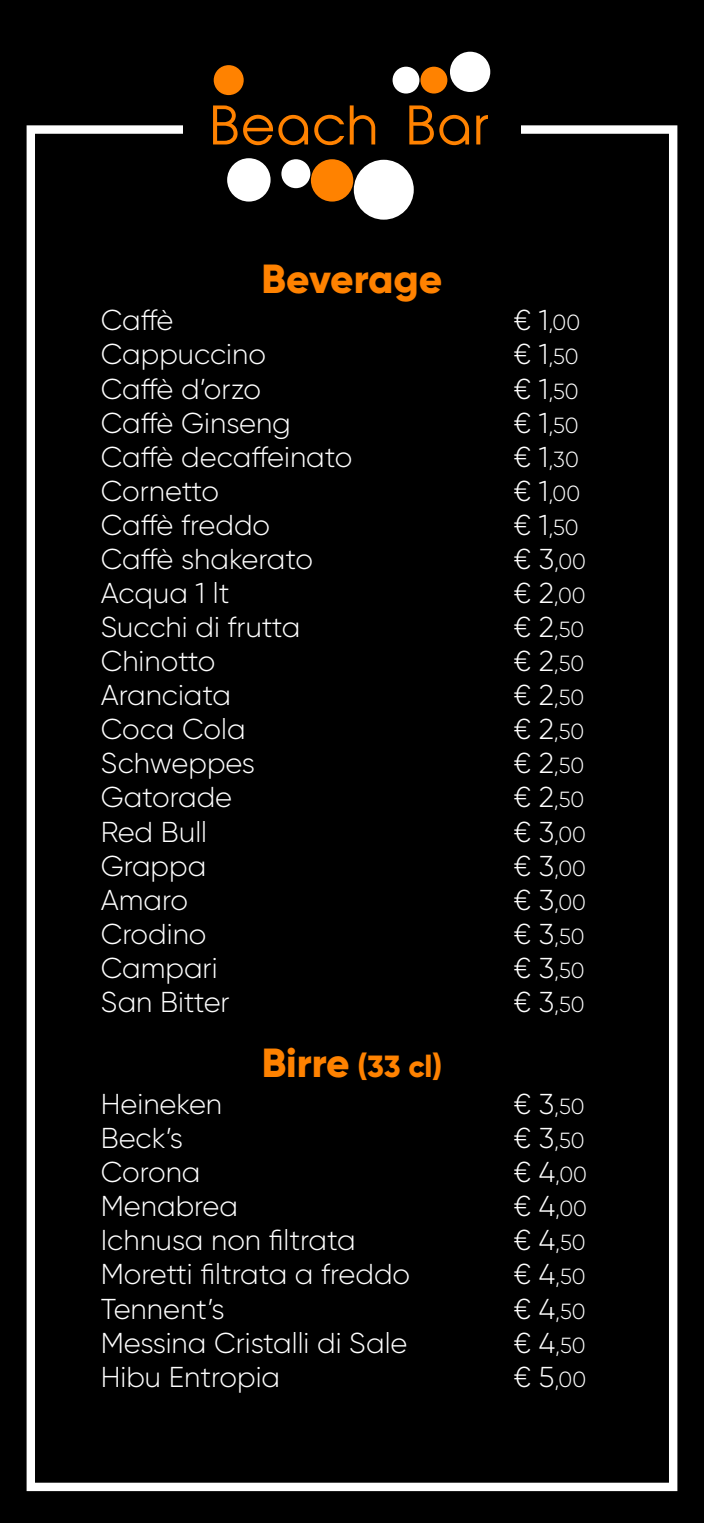
<style>
.page{position:relative;width:704px;height:1523px;background:#fff}
.page>*{position:absolute;margin:0;border:0;box-sizing:border-box;transform-origin:0 0}
.t1{font:50.62px "Abeatby Kai";letter-spacing:.04em;color:#ff8200}
.t2{font:800 40.62px "Gilroy";color:#ff8200}
.t3{font:800 30.62px "Gilroy";color:#ff8200}
.t4{font:300 28.75px "Gilroy";color:#fff}
.t5{font:300 21.88px "Gilroy";letter-spacing:-.01em;color:#fff}
.s1{font-size:28.75px}
.s2{font-size:40.62px}
</style>
<div class="page">
<div style="left:0;top:0;width:703px;height:1522px;background:#000"></div>
<div style="left:27px;top:125px;width:650px;height:1366px;border:8px solid #fff"></div>
<div style="left:213px;top:65px;width:30px;height:30px;background:#ff8200;border-radius:50%"></div>
<div style="left:227px;top:158px;width:43px;height:44px;background:#fff;border-radius:50%"></div>
<div style="left:281px;top:159px;width:29px;height:29px;background:#fff;border-radius:50%"></div>
<div style="left:311px;top:159px;width:42px;height:43px;background:#ff8200;border-radius:50%"></div>
<div style="left:353px;top:160px;width:60px;height:60px;background:#fff;border-radius:50%"></div>
<div style="left:392px;top:67px;width:27px;height:27px;background:#fff;border-radius:50%"></div>
<div style="left:420px;top:67px;width:27px;height:27px;background:#ff8200;border-radius:50%"></div>
<div style="left:449px;top:52px;width:41px;height:40px;background:#fff;border-radius:50%"></div>
<div style="left:183px;top:96px;width:337px;height:58px;background:#000"></div>
<h1 class="t1" style="left:213px;top:105px;width:279px">Beach Bar</h1>
<h2 class="t2" style="left:261px;top:253px;width:182px">Beverage</h2>
<p class="t4" style="left:101px;top:303px;width:74px">Caffè</p>
<p class="t5" style="left:513px;top:309px;width:68px"><span class="s1">€ 1</span>,00</p>
<p class="t4" style="left:101px;top:337px;width:167px">Cappuccino</p>
<p class="t5" style="left:513px;top:343px;width:66px"><span class="s1">€ 1</span>,50</p>
<p class="t4" style="left:101px;top:371px;width:162px">Caffè d’orzo</p>
<p class="t5" style="left:513px;top:377px;width:66px"><span class="s1">€ 1</span>,50</p>
<p class="t4" style="left:101px;top:405px;width:191px">Caffè Ginseng</p>
<p class="t5" style="left:513px;top:411px;width:66px"><span class="s1">€ 1</span>,50</p>
<p class="t4" style="left:101px;top:439px;width:253px">Caffè decaffeinato</p>
<p class="t5" style="left:513px;top:446px;width:66px"><span class="s1">€ 1</span>,30</p>
<p class="t4" style="left:101px;top:473px;width:120px">Cornetto</p>
<p class="t5" style="left:513px;top:480px;width:68px"><span class="s1">€ 1</span>,00</p>
<p class="t4" style="left:101px;top:507px;width:171px">Caffè freddo</p>
<p class="t5" style="left:513px;top:514px;width:66px"><span class="s1">€ 1</span>,50</p>
<p class="t4" style="left:101px;top:541px;width:213px">Caffè shakerato</p>
<p class="t5" style="left:513px;top:548px;width:74px"><span class="s1">€ 3</span>,00</p>
<p class="t4" style="left:101px;top:575px;width:130px">Acqua 1 lt</p>
<p class="t5" style="left:513px;top:582px;width:73px"><span class="s1">€ 2</span>,00</p>
<p class="t4" style="left:101px;top:609px;width:201px">Succhi di frutta</p>
<p class="t5" style="left:513px;top:616px;width:72px"><span class="s1">€ 2</span>,50</p>
<p class="t4" style="left:101px;top:643px;width:116px">Chinotto</p>
<p class="t5" style="left:513px;top:650px;width:72px"><span class="s1">€ 2</span>,50</p>
<p class="t4" style="left:101px;top:677px;width:132px">Aranciata</p>
<p class="t5" style="left:513px;top:684px;width:72px"><span class="s1">€ 2</span>,50</p>
<p class="t4" style="left:101px;top:711px;width:146px">Coca Cola</p>
<p class="t5" style="left:513px;top:718px;width:72px"><span class="s1">€ 2</span>,50</p>
<p class="t4" style="left:101px;top:746px;width:156px">Schweppes</p>
<p class="t5" style="left:513px;top:752px;width:72px"><span class="s1">€ 2</span>,50</p>
<p class="t4" style="left:101px;top:780px;width:133px">Gatorade</p>
<p class="t5" style="left:513px;top:786px;width:72px"><span class="s1">€ 2</span>,50</p>
<p class="t4" style="left:101px;top:814px;width:108px">Red Bull</p>
<p class="t5" style="left:513px;top:820px;width:74px"><span class="s1">€ 3</span>,00</p>
<p class="t4" style="left:101px;top:848px;width:107px">Grappa</p>
<p class="t5" style="left:513px;top:854px;width:74px"><span class="s1">€ 3</span>,00</p>
<p class="t4" style="left:101px;top:882px;width:89px">Amaro</p>
<p class="t5" style="left:513px;top:888px;width:74px"><span class="s1">€ 3</span>,00</p>
<p class="t4" style="left:101px;top:916px;width:107px">Crodino</p>
<p class="t5" style="left:513px;top:922px;width:72px"><span class="s1">€ 3</span>,50</p>
<p class="t4" style="left:101px;top:950px;width:118px">Campari</p>
<p class="t5" style="left:513px;top:956px;width:72px"><span class="s1">€ 3</span>,50</p>
<p class="t4" style="left:101px;top:984px;width:130px">San Bitter</p>
<p class="t5" style="left:513px;top:991px;width:72px"><span class="s1">€ 3</span>,50</p>
<p class="t3" style="left:261px;top:1047px;width:182px"><span class="s2">Birre</span> (33 cl)</p>
<p class="t4" style="left:101px;top:1086px;width:123px">Heineken</p>
<p class="t5" style="left:513px;top:1093px;width:72px"><span class="s1">€ 3</span>,50</p>
<p class="t4" style="left:101px;top:1120px;width:84px">Beck’s</p>
<p class="t5" style="left:513px;top:1127px;width:72px"><span class="s1">€ 3</span>,50</p>
<p class="t4" style="left:101px;top:1154px;width:101px">Corona</p>
<p class="t5" style="left:513px;top:1161px;width:75px"><span class="s1">€ 4</span>,00</p>
<p class="t4" style="left:101px;top:1188px;width:139px">Menabrea</p>
<p class="t5" style="left:513px;top:1195px;width:75px"><span class="s1">€ 4</span>,00</p>
<p class="t4" style="left:101px;top:1222px;width:256px">Ichnusa non filtrata</p>
<p class="t5" style="left:513px;top:1229px;width:73px"><span class="s1">€ 4</span>,50</p>
<p class="t4" style="left:101px;top:1256px;width:311px">Moretti filtrata a freddo</p>
<p class="t5" style="left:513px;top:1263px;width:73px"><span class="s1">€ 4</span>,50</p>
<p class="t4" style="left:101px;top:1291px;width:125px">Tennent’s</p>
<p class="t5" style="left:513px;top:1297px;width:73px"><span class="s1">€ 4</span>,50</p>
<p class="t4" style="left:101px;top:1325px;width:308px">Messina Cristalli di Sale</p>
<p class="t5" style="left:513px;top:1331px;width:73px"><span class="s1">€ 4</span>,50</p>
<p class="t4" style="left:101px;top:1359px;width:181px">Hibu Entropia</p>
<p class="t5" style="left:513px;top:1365px;width:74px"><span class="s1">€ 5</span>,00</p>
</div>
